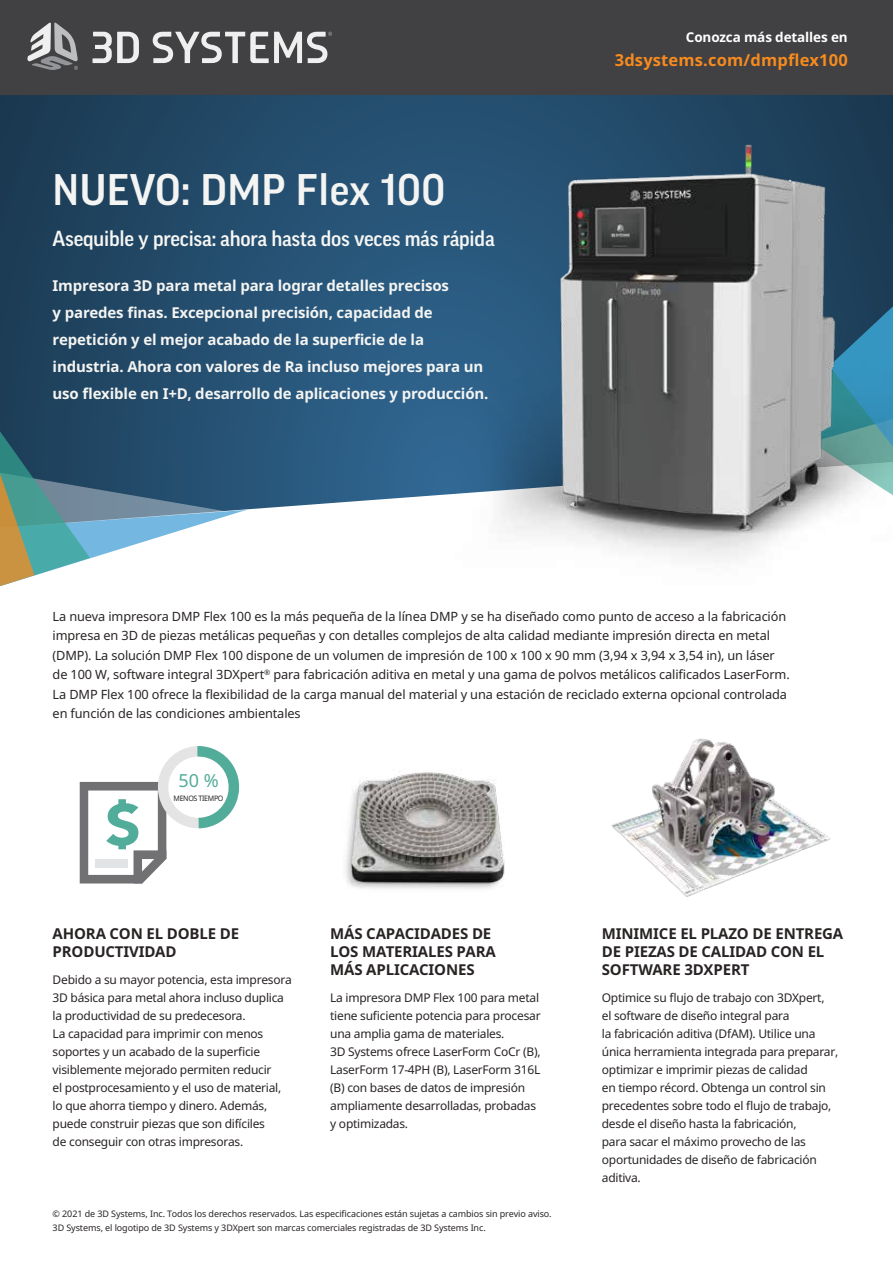
<style>
.page{position:relative;width:893px;height:1263px;background:#fff}
.page>*{position:absolute;margin:0;border:0;box-sizing:border-box;transform-origin:0 0}
.t1{font:500 42.6px "Good Pro";letter-spacing:.01em;color:#f4f4f2}
.t2{font:500 21px "Good Pro";letter-spacing:-.01em;color:#f6f6f4}
.t3{font:18px "Noto Sans";color:#51ac99}
.t4{font:700 16.5px "Noto Sans";letter-spacing:.01em;color:#f68b1f}
.t5{font:700 15px/27px "Noto Sans";letter-spacing:-.01em;color:#f4f4f2}
.t6{font:700 15px/18px "Noto Sans";letter-spacing:-.01em;color:#292424}
.t7{font:700 13.5px "Noto Sans";letter-spacing:-.01em;color:#fff}
.t8{font:12.75px/19.5px "Noto Sans";letter-spacing:-.01em;color:#292424}
.t9{font:12px/18px "Noto Sans";letter-spacing:-.02em;color:#292424}
.t10{font:9px/13.5px "Noto Sans";letter-spacing:-.01em;color:#292424}
.t11{font:7.5px "Noto Sans";letter-spacing:-.05em;color:#292424;scale:.95 1}
</style>
<div class="page">
<svg style="left:0;top:95px;width:893px;height:342px;background:#224968"></svg>
<div style="left:247px;top:437px;width:105px;height:73px;background:#2a5b80"></div>
<div style="left:0;top:0;width:893px;height:95px;background:#414042"></div>
<svg style="left:93px;top:32px;width:46px;height:31px"></svg>
<svg style="left:153px;top:32px;width:179px;height:31px"></svg>
<svg style="left:27px;top:23px;width:51px;height:47px"></svg>
<svg style="left:0;top:364px;width:247px;height:223px"></svg>
<img style="left:352px;top:102px;width:541px;height:459px">
<img style="left:611px;top:738px;width:220px;height:159px">
<img style="left:345px;top:772px;width:160px;height:117px">
<svg style="left:79px;top:746px;width:161px;height:138px"></svg>
<h1 class="t1" style="left:53px;top:166px;width:394px">NUEVO: DMP Flex 100</h1>
<h2 class="t2" style="left:53px;top:227px;width:444px">Asequible y precisa: ahora hasta dos veces más rápida</h2>
<p class="t5" style="left:53px;top:272px;width:437px">Impresora 3D para metal para lograr detalles precisos<br>y paredes finas. Excepcional precisión, capacidad de repetición y el mejor acabado de la superficie de la industria. Ahora con valores de Ra incluso mejores para un uso flexible en I+D, desarrollo de aplicaciones y producción.</p>
<p class="t7" style="left:686px;top:28px;width:163px">Conozca más detalles en</p>
<h3 class="t4" style="left:615px;top:49px;width:234px">3dsystems.com/dmpflex100</h3>
<p class="t8" style="left:53px;top:606px;width:739px">La nueva impresora DMP Flex 100 es la más pequeña de la línea DMP y se ha diseñado como punto de acceso a la fabricación impresa en 3D de piezas metálicas pequeñas y con detalles complejos de alta calidad mediante impresión directa en metal (DMP). La solución DMP Flex 100 dispone de un volumen de impresión de 100 x 100 x 90 mm (3,94 x 3,94 x 3,54 in), un láser de 100 W, software integral 3DXpert<sup>®</sup> para fabricación aditiva en metal y una gama de polvos metálicos calificados LaserForm.<br>La DMP Flex 100 ofrece la flexibilidad de la carga manual del material y una estación de reciclado externa opcional controlada en función de las condiciones ambientales</p>
<h3 class="t3" style="left:178px;top:768px;width:42px">50 %</h3>
<p class="t11" style="left:174px;top:793px;width:54px">MENOS TIEMPO</p>
<p class="t6" style="left:53px;top:924px;width:188px">AHORA CON EL DOBLE DE<br>PRODUCTIVIDAD</p>
<p class="t9" style="left:53px;top:970px;width:241px">Debido a su mayor potencia, esta impresora 3D básica para metal ahora incluso duplica la productividad de su predecesora.<br>La capacidad para imprimir con menos soportes y un acabado de la superficie visiblemente mejorado permiten reducir<br>el postprocesamiento y el uso de material, lo que ahorra tiempo y dinero. Además, puede construir piezas que son difíciles<br>de conseguir con otras impresoras.</p>
<p class="t6" style="left:330px;top:924px;width:167px">MÁS CAPACIDADES DE<br>LOS MATERIALES PARA<br>MÁS APLICACIONES</p>
<p class="t9" style="left:330px;top:988px;width:212px">La impresora DMP Flex 100 para metal tiene suficiente potencia para procesar una amplia gama de materiales.<br>3D Systems ofrece LaserForm CoCr (B), LaserForm 17-4PH (B), LaserForm 316L (B) con bases de datos de impresión ampliamente desarrolladas, probadas y optimizadas.</p>
<p class="t10" style="left:53px;top:1207px;width:501px">© 2021 de 3D Systems, Inc. Todos los derechos reservados. Las especificaciones están sujetas a cambios sin previo aviso.<br>3D Systems, el logotipo de 3D Systems y 3DXpert son marcas comerciales registradas de 3D Systems Inc.</p>
<p class="t6" style="left:602px;top:924px;width:243px">MINIMICE EL PLAZO DE ENTREGA<br>DE PIEZAS DE CALIDAD CON EL<br>SOFTWARE 3DXPERT</p>
<p class="t9" style="left:602px;top:988px;width:238px">Optimice su flujo de trabajo con 3DXpert,<br>el software de diseño integral para<br>la fabricación aditiva (DfAM). Utilice una única herramienta integrada para preparar, optimizar e imprimir piezas de calidad<br>en tiempo récord. Obtenga un control sin precedentes sobre todo el flujo de trabajo, desde el diseño hasta la fabricación,<br>para sacar el máximo provecho de las oportunidades de diseño de fabricación aditiva.</p>
</div>
